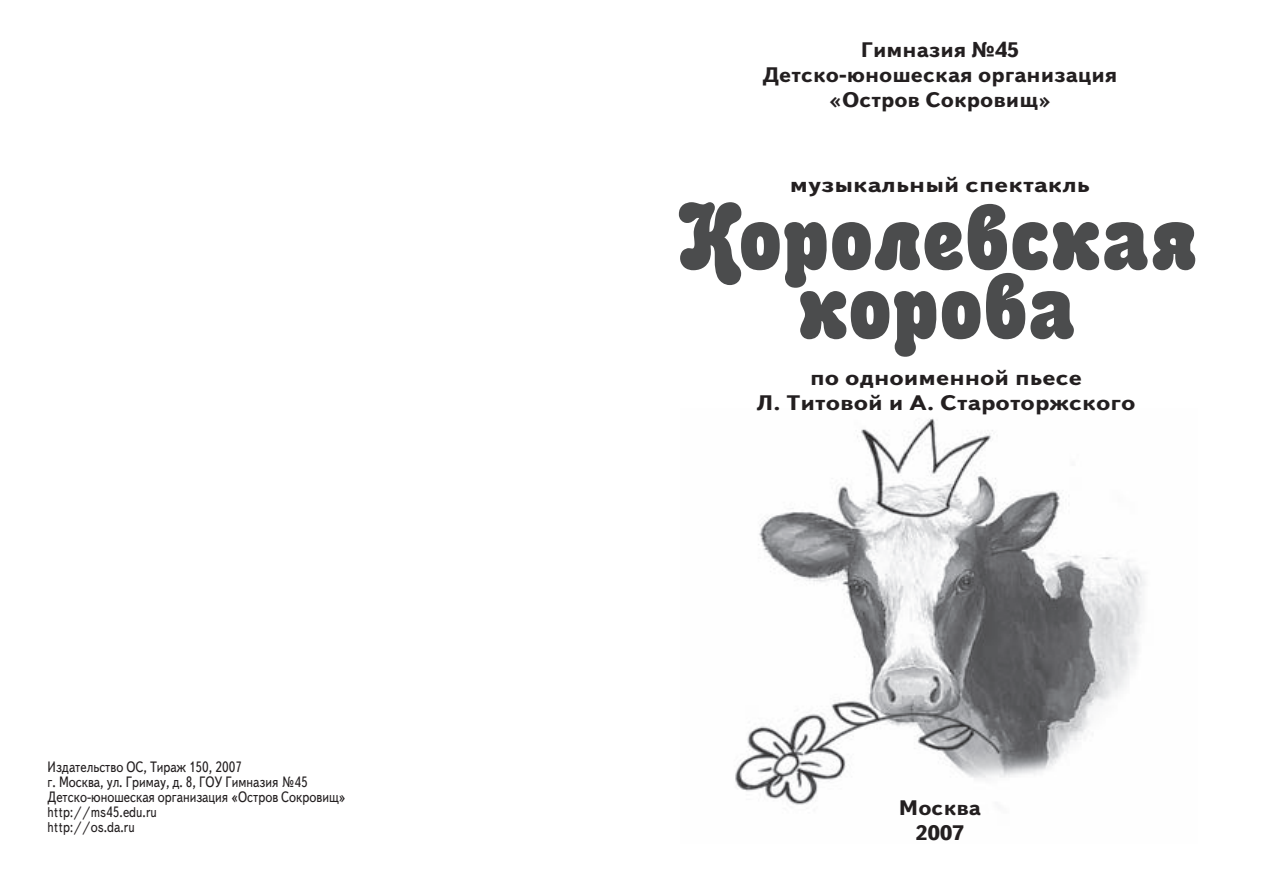
<style>
.page{position:relative;width:1263px;height:893px;background:#fff}
.page>*{position:absolute;margin:0;border:0;box-sizing:border-box;transform-origin:0 0}
.t1{font:900 94.5px/69px "Karolla";letter-spacing:.01em;color:#4b4c4d;text-align:center}
.t2{font:700 21px/25.2px "Text";color:#231f20;text-align:center;scale:1.1 1}
.t3{font:700 21px/25.2px "Text";color:#231f20;text-align:center;scale:1.2 1}
.t4{font:700 21px "Text";color:#231f20;scale:1.25 1}
.t5{font:15px/15px "Text";color:#231f20;scale:.85 1}
</style>
<div class="page">
<img style="left:735px;top:418px;width:410px;height:387px">
<p class="t5" style="left:48px;top:760px;width:352px">Издательство ОС, Тираж 150, 2007<br>г. Москва, ул. Гримау, д. 8, ГОУ Гимназия №45<br>Детско-юношеская организация «Остров Сокровищ» http://ms45.edu.ru<br>http://os.da.ru</p>
<h2 class="t2" style="left:762px;top:39px;width:324px">Гимназия №45<br>Детско-юношеская организация «Остров Сокровищ»</h2>
<h2 class="t4" style="left:790px;top:173px;width:242px">музыкальный спектакль</h2>
<h1 class="t1" style="left:676px;top:203px;width:523px">Королевская корова</h1>
<h2 class="t3" style="left:757px;top:367px;width:317px">по одноименной пьесе<br>Л. Титовой и А. Староторжского</h2>
<h2 class="t2" style="left:899px;top:797px;width:76px">Москва<br>2007</h2>
</div>
